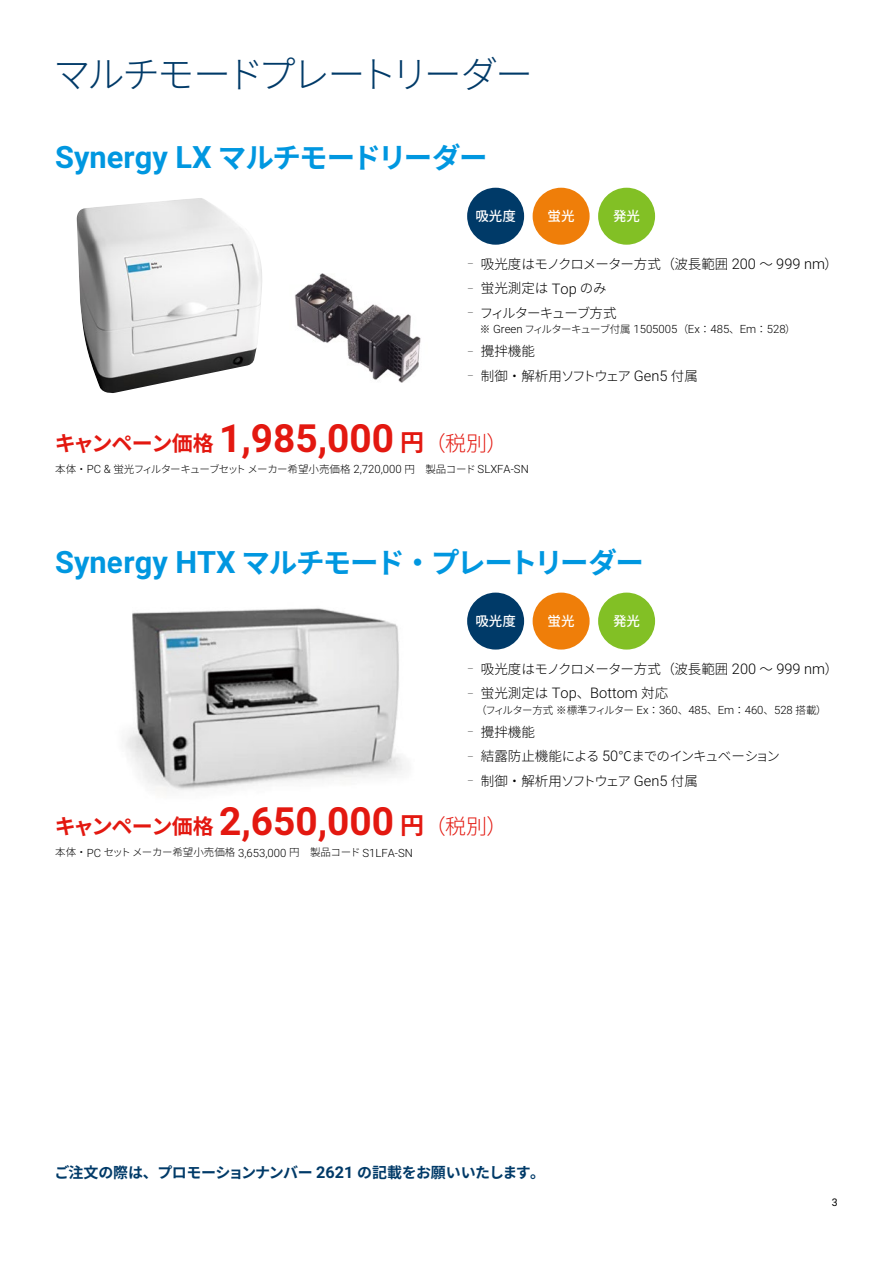
<style>
.page{position:relative;width:893px;height:1263px;background:#fff}
.page>*{position:absolute;margin:0;border:0;box-sizing:border-box;transform-origin:0 0}
.t1{font:700 38.85px "Roboto";color:#e31810}
.t2{font:300 37.5px "Noto Sans CJ Kjp";letter-spacing:-.09em;color:#003a68}
.t3{font:700 28.5px "Noto Sans CJ Kjp";letter-spacing:-.05em;color:#0097e0}
.t4{font:700 15px "Noto Sans CJ Kjp";letter-spacing:-.03em;color:#003a68}
.t5{font:300 14.55px "Roboto";color:#000}
.t6{font:300 13.5px/24.5px "Noto Sans CJ Kjp";letter-spacing:-.04em;color:#000}
.t7{font:300 13.5px/24.5px "Noto Sans CJ Kjp";color:#000}
.t8{font:500 13.5px "Noto Sans CJ Kjp";color:#fff}
.t9{font:300 11.4px "Roboto";color:#000}
.t10{font:300 10.5px "Noto Sans CJ Kjp";letter-spacing:-.05em;color:#000}
.t11{font:300 10.5px "Noto Sans CJ Kjp";letter-spacing:-.005em;color:#000}
.t12{font:300 10.5px "Noto Sans CJ Kjp";letter-spacing:-.075em;color:#000}
.t13{font:10.5px "Roboto";color:#000}
.s1{font-family:"Roboto";font-size:30.75px}
.s2{font-family:"Roboto";font-size:14.55px}
.s3{font-family:"Noto Sans CJ Kjp";font-size:10.5px}
.s4{font-family:"Noto Sans CJ Kjp";font-size:21px}
.s5{font-family:"Noto Sans CJ Kjp";font-size:24px}
.s6{font-family:"Noto Sans CJ Kjp";font-weight:300;font-size:21px}
.s7{font-family:"Roboto";font-size:11.4px}
.s8{font-family:"Noto Sans CJ Kjp";font-size:13.5px}
.s9{font-family:"Roboto";font-size:16.2px}
</style>
<div class="page">
<div style="left:467px;top:593px;width:57px;height:56px;background:#003a68;border-radius:50%"></div>
<div style="left:533px;top:593px;width:57px;height:56px;background:#ef7e09;border-radius:50%"></div>
<div style="left:598px;top:593px;width:57px;height:56px;background:#82c025;border-radius:50%"></div>
<img style="left:125px;top:608px;width:279px;height:183px">
<img style="left:76px;top:198px;width:186px;height:195px">
<img style="left:295px;top:274px;width:126px;height:109px">
<div style="left:467px;top:188px;width:57px;height:57px;background:#003a68;border-radius:50%"></div>
<div style="left:533px;top:188px;width:57px;height:57px;background:#ef7e09;border-radius:50%"></div>
<div style="left:598px;top:188px;width:57px;height:57px;background:#82c025;border-radius:50%"></div>
<h2 class="t2" style="left:53px;top:53px;width:481px">マルチモードプレートリーダー</h2>
<h3 class="t3" style="left:55px;top:141px;width:434px"><span class="s1">Synergy LX</span> マルチモードリーダー</h3>
<p class="t8" style="left:475px;top:209px;width:42px">吸光度</p>
<p class="t8" style="left:548px;top:209px;width:28px">蛍光</p>
<p class="t8" style="left:613px;top:209px;width:28px">発光</p>
<p class="t6" style="left:467px;top:252px;width:372px"><sup>－</sup> 吸光度はモノクロメーター方式（波長範囲 <span class="s2">200</span> ～ <span class="s2">999 nm</span>）<sup>－</sup> 蛍光測定は <span class="s2">Top</span> のみ<br><sup>－</sup> フィルターキューブ方式　</p>
<p class="t9" style="left:480px;top:321px;width:317px"><span class="s3">※</span> Green <span class="s3">フィルターキューブ付属</span> 1505005<span class="s3">（</span>Ex<span class="s3">：</span>485<span class="s3">、</span>Em<span class="s3">：</span>528<span class="s3">）</span></p>
<p class="t7" style="left:467px;top:339px;width:232px"><sup>－</sup> 攪拌機能<br><sup>－</sup> 制御・解析用ソフトウェア <span class="s2">Gen5</span> 付属</p>
<h1 class="t1" style="left:55px;top:410px;width:454px"><span class="s4">キャンペーン価格</span> 1,985,000 <span class="s5">円</span><span class="s6">（税別）</span></h1>
<p class="t10" style="left:55px;top:463px;width:475px">本体・<span class="s7">PC &amp;</span> 蛍光フィルターキューブセットメーカー希望小売価格 <span class="s7">2,720,000</span> 円　製品コード <span class="s7">SLXFA-SN</span></p>
<h3 class="t3" style="left:55px;top:546px;width:590px"><span class="s1">Synergy HTX</span> マルチモード・プレートリーダー</h3>
<p class="t8" style="left:475px;top:614px;width:42px">吸光度</p>
<p class="t8" style="left:548px;top:614px;width:28px">蛍光</p>
<p class="t8" style="left:613px;top:614px;width:28px">発光</p>
<p class="t6" style="left:467px;top:657px;width:373px"><sup>－</sup> 吸光度はモノクロメーター方式（波長範囲 <span class="s2">200</span> ～ <span class="s2">999 nm</span>）</p>
<p class="t5" style="left:467px;top:683px;width:203px"><sup>－</sup> <span class="s8">蛍光測定は</span> Top<span class="s8">、</span>Bottom <span class="s8">対応</span></p>
<p class="t12" style="left:476px;top:704px;width:352px">（フィルター方式 ※標準フィルター <span class="s7">Ex</span>：<span class="s7">360</span>、<span class="s7">485</span>、<span class="s7">Em</span>：<span class="s7">460</span>、<span class="s7">528</span> 搭載）</p>
<p class="t6" style="left:467px;top:720px;width:314px"><sup>－</sup> 攪拌機能<br><sup>－</sup> 結露防止機能による <span class="s2">50</span>℃までのインキュベーション<sup>－</sup> 制御・解析用ソフトウェア <span class="s2">Gen5</span> 付属</p>
<h1 class="t1" style="left:55px;top:794px;width:454px"><span class="s4">キャンペーン価格</span> 2,650,000 <span class="s5">円</span><span class="s6">（税別）</span></h1>
<p class="t11" style="left:55px;top:847px;width:359px">本体・<span class="s7">PC</span> セットメーカー希望小売価格 <span class="s7">3,653,000</span> 円　製品コード <span class="s7">S1LFA-SN</span></p>
<p class="t4" style="left:55px;top:1164px;width:492px">ご注文の際は、プロモーションナンバー <span class="s9">2621</span> の記載をお願いいたします。</p>
<p class="t13" style="left:832px;top:1195px;width:7px">3</p>
</div>
